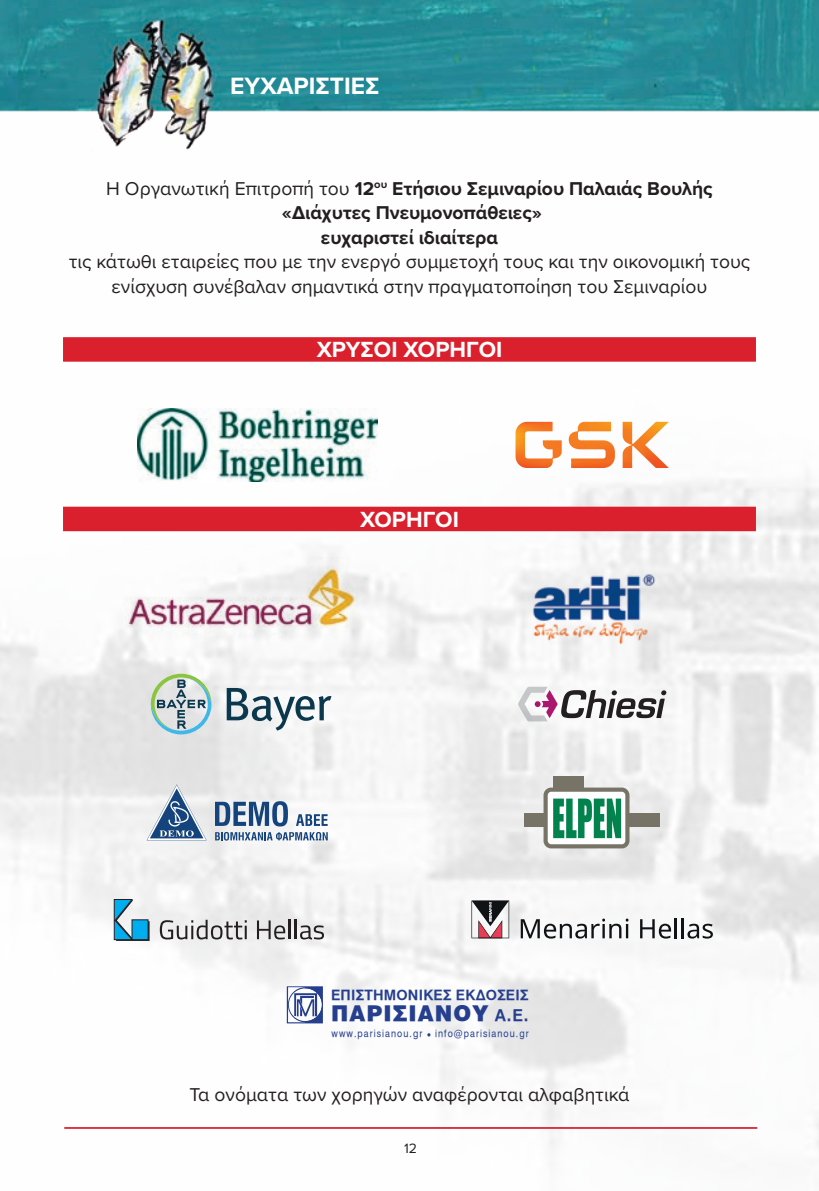
<style>
.page{position:relative;width:819px;height:1191px;background:#fff}
.page>*{position:absolute;margin:0;border:0;box-sizing:border-box;transform-origin:0 0}
.t1{font:700 24.5px "Proxima Nova";color:#fff}
.t2{font:700 22.75px "Proxima Nova";color:#fff}
.t3{font:900 21.35px "UB Helvetica";letter-spacing:.05em;color:#253f8e}
.t4{font:19.25px/24.5px "Proxima Nova";color:#231f20;text-align:center}
.t5{font:700 19.25px/24.5px "Proxima Nova";color:#231f20;text-align:center}
.t6{font:14px "UB Helvetica Bold";letter-spacing:.015em;color:#253f8e}
.t7{font:14px "Proxima Nova";color:#231f20}
.t8{font:9.97px "UB Helvetica";letter-spacing:.12em;color:#253f8e;scale:.87 1}
.s1{font-weight:400}
.s2{font-family:"UB Helvetica Bold";font-weight:400;font-size:16.1px}
</style>
<div class="page">
<img style="left:0;top:0;width:819px;height:1078px">
<hr style="left:64px;top:1127px;width:693px;height:1px;background:#da202d">
<div style="left:63px;top:337px;width:693px;height:25px;background:#da202d"></div>
<div style="left:63px;top:507px;width:693px;height:24px;background:#da202d"></div>
<svg style="left:471px;top:900px;width:38px;height:38px"></svg>
<svg style="left:520px;top:918px;width:108px;height:20px"></svg>
<svg style="left:640px;top:919px;width:31px;height:19px"></svg>
<hr style="left:674px;top:918px;width:3px;height:20px;background:#111416">
<hr style="left:681px;top:918px;width:3px;height:20px;background:#111416">
<svg style="left:687px;top:923px;width:25px;height:15px"></svg>
<svg style="left:215px;top:801px;width:73px;height:25px"></svg>
<svg style="left:296px;top:814px;width:31px;height:12px"></svg>
<svg style="left:215px;top:832px;width:113px;height:8px"></svg>
<svg style="left:147px;top:784px;width:60px;height:56px"></svg>
<svg style="left:518px;top:686px;width:148px;height:35px"></svg>
<svg style="left:622px;top:422px;width:46px;height:46px"></svg>
<svg style="left:568px;top:422px;width:47px;height:46px"></svg>
<svg style="left:515px;top:422px;width:46px;height:46px"></svg>
<div style="left:545px;top:789px;width:82px;height:57px;background:#fff;border-radius:6px"></div>
<div style="left:543px;top:787px;width:86px;height:61px;border:4px solid #777366;border-radius:6px"></div>
<div style="left:524px;top:813px;width:21px;height:13px;background:#777366"></div>
<div style="left:628px;top:813px;width:31px;height:13px;background:#777366"></div>
<div style="left:553px;top:776px;width:31px;height:12px;background:#777366"></div>
<svg style="left:553px;top:798px;width:68px;height:40px"></svg>
<svg style="left:287px;top:986px;width:36px;height:37px"></svg>
<svg style="left:114px;top:899px;width:36px;height:42px"></svg>
<svg style="left:160px;top:919px;width:87px;height:20px"></svg>
<svg style="left:257px;top:920px;width:28px;height:19px"></svg>
<hr style="left:288px;top:919px;width:2px;height:20px;background:#231f20">
<hr style="left:295px;top:919px;width:2px;height:20px;background:#231f20">
<svg style="left:300px;top:925px;width:24px;height:14px"></svg>
<img style="left:105px;top:558px;width:272px;height:90px">
<img style="left:137px;top:408px;width:240px;height:73px">
<svg style="left:151px;top:674px;width:60px;height:60px;background:#b5cac6"></svg>
<svg style="left:227px;top:688px;width:104px;height:42px"></svg>
<img style="left:528px;top:567px;width:127px;height:83px">
<p class="t1" style="left:230px;top:67px;width:151px">ΕΥΧΑΡΙΣΤΙΕΣ</p>
<p class="t5" style="left:106px;top:175px;width:608px"><span class="s1">Η Οργανωτική Επιτροπή του</span> 12<sup>ου</sup> Ετήσιου Σεμιναρίου Παλαιάς Βουλής «Διάχυτες Πνευμονοπάθειες»<br>ευχαριστεί ιδιαίτερα</p>
<p class="t4" style="left:69px;top:249px;width:683px">τις κάτωθι εταιρείες που με την ενεργό συμμετοχή τους και την οικονομική τους ενίσχυση συνέβαλαν σημαντικά στην πραγματοποίηση του Σεμιναρίου</p>
<p class="t2" style="left:316px;top:333px;width:187px">ΧΡΥΣΟΙ ΧΟΡΗΓΟI</p>
<p class="t2" style="left:360px;top:502px;width:100px">ΧΟΡΗΓΟΙ</p>
<p class="t6" style="left:331px;top:986px;width:199px">ΕΠΙΣΤΗΜΟΝΙΚΕΣ ΕΚ∆ΟΣΕΙΣ</p>
<p class="t3" style="left:331px;top:1001px;width:199px">ΠΑΡΙΣΙΑΝΟΥ <span class="s2">Α.Ε.</span></p>
<p class="t8" style="left:331px;top:1027px;width:228px">www.parisianou.gr ● info@parisianou.gr</p>
<p class="t4" style="left:189px;top:1081px;width:441px">Τα ονόματα των χορηγών αναφέρονται αλφαβητικά</p>
<p class="t7" style="left:404px;top:1137px;width:14px">12</p>
</div>
